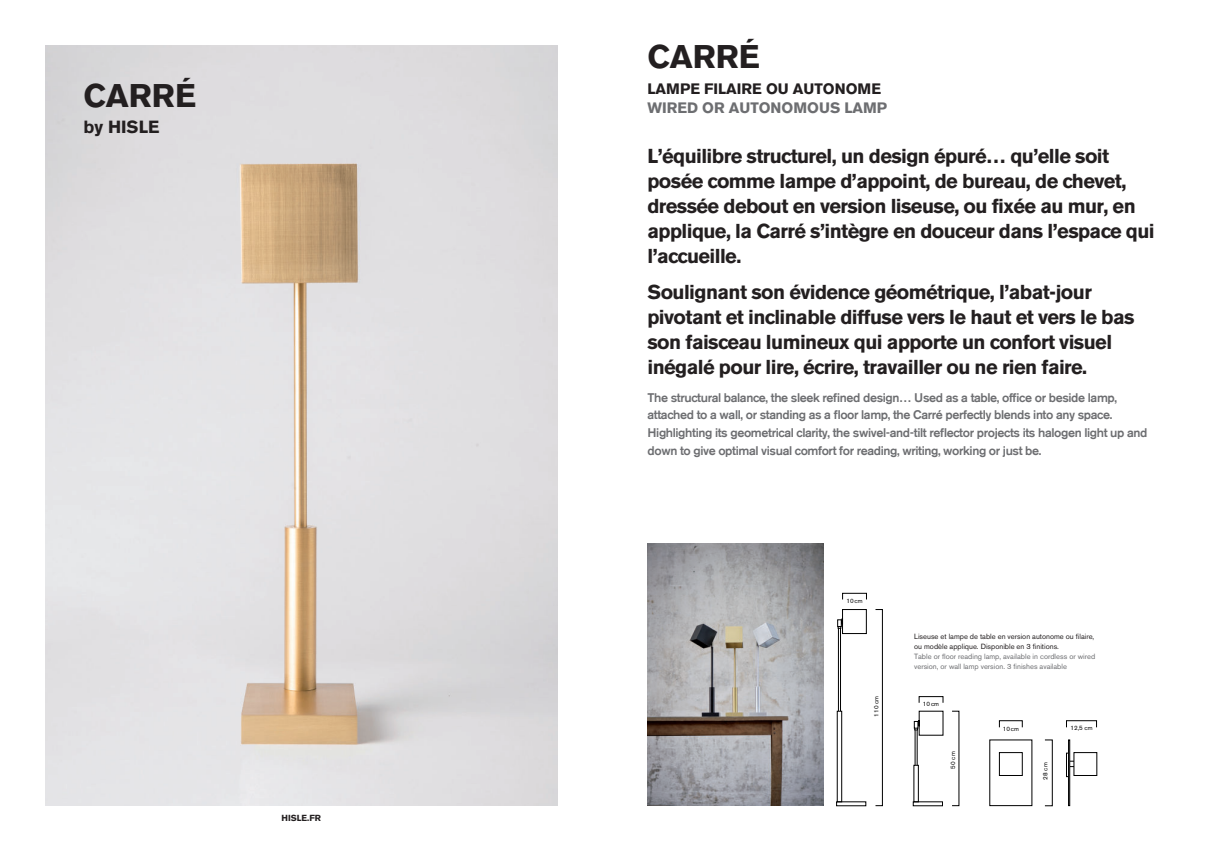
<style>
.page{position:relative;width:1205px;height:851px;background:#fff}
.page>*{position:absolute;margin:0;border:0;box-sizing:border-box;transform-origin:0 0}
.t1{font:700 32.5px "Akzidenz Grotesk BE";color:#231f20}
.t2{font:700 20px/25px "Akzidenz Grotesk BE";letter-spacing:-.03em;color:#231f20}
.t3{font:700 17.5px "Akzidenz Grotesk BE";color:#231f20}
.t4{font:700 15px "Akzidenz Grotesk BE";color:#231f20}
.t5{font:700 15px "Akzidenz Grotesk BE";color:#6d6e71}
.t6{font:500 12.5px/17.5px "Akzidenz Grotesk BE";letter-spacing:-.03em;color:#6d6e71}
.t7{font:700 8.75px "Akzidenz Grotesk BE";color:#231f20}
.t8{font:7.5px/10px "Akzidenz Grotesk BE";color:#6d6e71}
.t9{font:7.5px/10px "Akzidenz Grotesk BE";color:#231f20}
.t10{font:6.25px "Akzidenz Grotesk BE";color:#000}
</style>
<div class="page">
<img style="left:45px;top:45px;width:512px;height:760px">
<img style="left:647px;top:543px;width:176px;height:262px">
<svg style="left:913px;top:696px;width:46px;height:110px"></svg>
<svg style="left:836px;top:609px;width:31px;height:197px"></svg>
<div style="left:842px;top:593px;width:24px;height:6px;border:1px solid #000"></div>
<div style="left:1066px;top:720px;width:30px;height:7px;border:1px solid #000"></div>
<div style="left:999px;top:720px;width:23px;height:7px;border:1px solid #000"></div>
<div style="left:999px;top:752px;width:23px;height:23px;border:1px solid #000"></div>
<div style="left:1066px;top:752px;width:3px;height:24px;border:1px solid #000"></div>
<svg style="left:1070px;top:760px;width:4px;height:6px"></svg>
<div style="left:1068px;top:739px;width:2px;height:66px;border:1px solid #000"></div>
<h1 class="t1" style="left:84px;top:78px;width:114px">CARRÉ</h1>
<p class="t3" style="left:84px;top:117px;width:77px">by HISLE</p>
<p class="t7" style="left:281px;top:812px;width:41px">HISLE.FR</p>
<h1 class="t1" style="left:647px;top:39px;width:114px">CARRÉ</h1>
<p class="t4" style="left:647px;top:80px;width:235px">LAMPE FILAIRE OU AUTONOME</p>
<p class="t5" style="left:647px;top:99px;width:241px">WIRED OR AUTONOMOUS LAMP</p>
<p class="t2" style="left:647px;top:143px;width:509px">L’équilibre structurel, un design épuré… qu’elle soit posée comme lampe d’appoint, de bureau, de chevet, dressée debout en version liseuse, ou fixée au mur, en applique, la Carré s’intègre en douceur dans l’espace qui l’accueille.</p>
<p class="t2" style="left:647px;top:279px;width:489px">Soulignant son évidence géométrique, l’abat-jour pivotant et inclinable diffuse vers le haut et vers le bas son faisceau lumineux qui apporte un confort visuel inégalé pour lire, écrire, travailler ou ne rien faire.</p>
<p class="t6" style="left:647px;top:388px;width:501px">The structural balance, the sleek refined design… Used as a table, office or beside lamp, attached to a wall, or standing as a floor lamp, the Carré perfectly blends into any space.<br>Highlighting its geometrical clarity, the swivel-and-tilt reflector projects its halogen light up and down to give optimal visual comfort for reading, writing, working or just be.</p>
<p class="t10" style="left:846px;top:597px;width:18px">10 cm</p>
<p class="t10" style="left:874px;top:716px;width:22px;rotate:-90deg">110 cm</p>
<p class="t9" style="left:914px;top:632px;width:182px">Liseuse et lampe de table en version autonome ou filaire, ou modèle applique. Disponible en 3 finitions.</p>
<p class="t8" style="left:914px;top:652px;width:183px">Table or floor reading lamp, available in cordless or wired version, or wall lamp version. 3 finishes available</p>
<p class="t10" style="left:923px;top:701px;width:18px">10 cm</p>
<p class="t10" style="left:950px;top:768px;width:19px;rotate:-90deg">50 cm</p>
<p class="t10" style="left:1003px;top:725px;width:18px">10 cm</p>
<p class="t10" style="left:1070px;top:724px;width:24px">12,5 cm</p>
<p class="t10" style="left:1042px;top:779px;width:19px;rotate:-90deg">28 cm</p>
</div>
